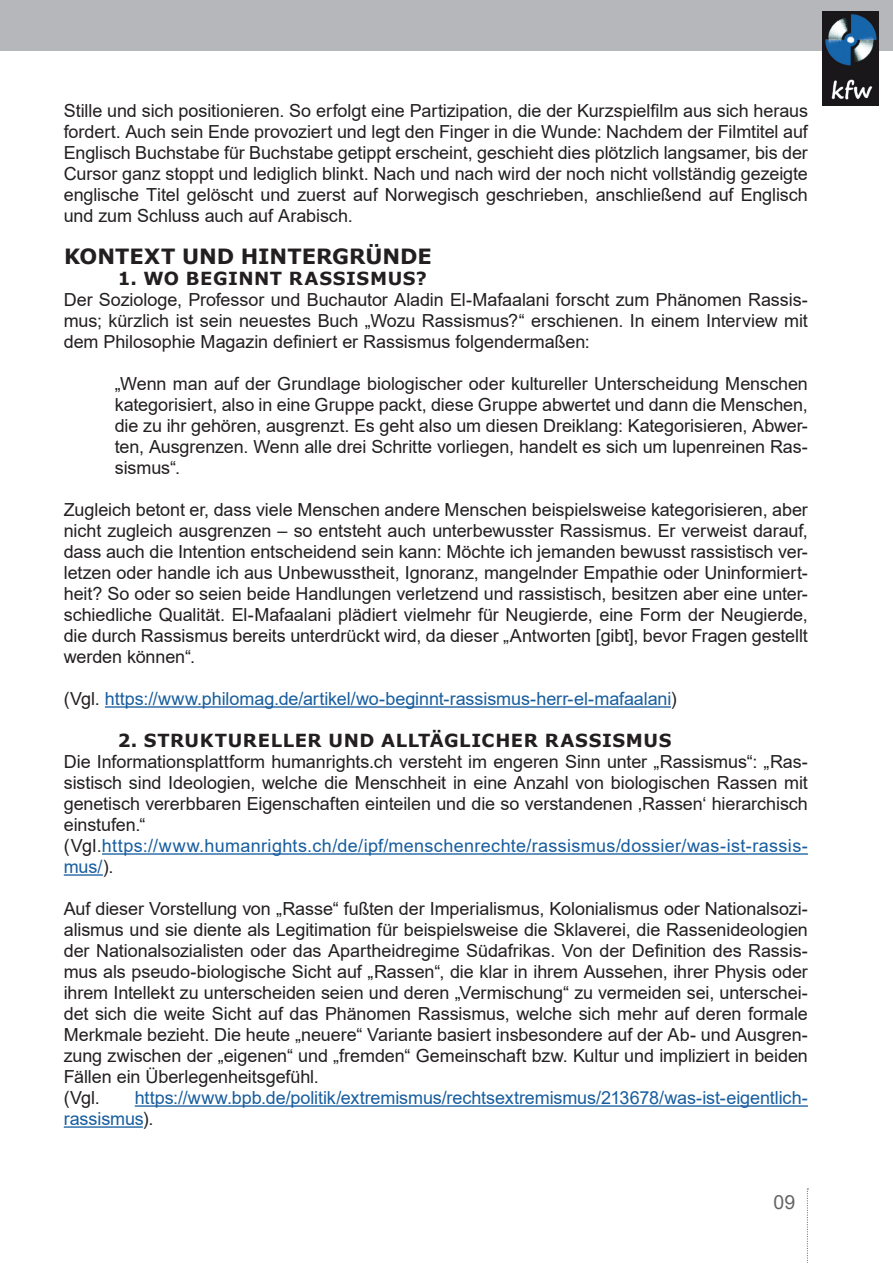
<style>
.page{position:relative;width:893px;height:1263px;background:#fff}
.page>*{position:absolute;margin:0;border:0;box-sizing:border-box;transform-origin:0 0}
.t1{font:700 21px "Verdana";color:#231f20}
.t2{font:19.5px "Arial";color:#656568}
.t3{font:18px/21px "Arial";letter-spacing:-.005em;color:#231f20;text-align:justify}
.t4{font:18px/21px "Arial";letter-spacing:-.005em;color:#175d9e}
.t5{font:700 18px "Verdana";letter-spacing:.03em;color:#231f20}
.s1{color:#231f20}
.s2{color:#175d9e}
</style>
<div class="page">
<div style="left:0;top:0;width:893px;height:51px;background:#b6b7bb"></div>
<svg style="left:807px;top:1188px;width:1px;height:75px"></svg>
<img style="left:822px;top:11px;width:57px;height:94px">
<hr style="left:105px;top:706px;width:566px;height:2px;background:#175d9e">
<hr style="left:102px;top:853px;width:706px;height:2px;background:#175d9e">
<hr style="left:64px;top:874px;width:39px;height:2px;background:#175d9e">
<hr style="left:135px;top:1105px;width:673px;height:2px;background:#175d9e">
<hr style="left:64px;top:1126px;width:79px;height:2px;background:#175d9e">
<p class="t3" style="left:64px;top:100px;width:746px">Stille und sich positionieren. So erfolgt eine Partizipation, die der Kurzspielfilm aus sich heraus fordert. Auch sein Ende provoziert und legt den Finger in die Wunde: Nachdem der Filmtitel auf Englisch Buchstabe für Buchstabe getippt erscheint, geschieht dies plötzlich langsamer, bis der Cursor ganz stoppt und lediglich blinkt. Nach und nach wird der noch nicht vollständig gezeigte englische Titel gelöscht und zuerst auf Norwegisch geschrieben, anschließend auf Englisch und zum Schluss auch auf Arabisch.</p>
<p class="t1" style="left:64px;top:241px;width:369px">KONTEXT UND HINTERGRÜNDE</p>
<p class="t5" style="left:118px;top:266px;width:311px">1. WO BEGINNT RASSISMUS?</p>
<p class="t3" style="left:64px;top:289px;width:746px">Der Soziologe, Professor und Buchautor Aladin El-Mafaalani forscht zum Phänomen Rassis&shy;mus; kürzlich ist sein neuestes Buch „Wozu Rassismus?“ erschienen. In einem Interview mit dem Philosophie Magazin definiert er Rassismus folgendermaßen:</p>
<p class="t3" style="left:115px;top:373px;width:695px">„Wenn man auf der Grundlage biologischer oder kultureller Unterscheidung Menschen kategorisiert, also in eine Gruppe packt, diese Gruppe abwertet und dann die Menschen, die zu ihr gehören, ausgrenzt. Es geht also um diesen Dreiklang: Kategorisieren, Abwer&shy;ten, Ausgrenzen. Wenn alle drei Schritte vorliegen, handelt es sich um lupenreinen Ras&shy;sismus“.</p>
<p class="t3" style="left:64px;top:499px;width:746px">Zugleich betont er, dass viele Menschen andere Menschen beispielsweise kategorisieren, aber nicht zugleich ausgrenzen – so entsteht auch unterbewusster Rassismus. Er verweist darauf, dass auch die Intention entscheidend sein kann: Möchte ich jemanden bewusst rassistisch ver&shy;letzen oder handle ich aus Unbewusstheit, Ignoranz, mangelnder Empathie oder Uninformiert&shy;heit? So oder so seien beide Handlungen verletzend und rassistisch, besitzen aber eine unter&shy;schiedliche Qualität. El-Mafaalani plädiert vielmehr für Neugierde, eine Form der Neugierde, die durch Rassismus bereits unterdrückt wird, da dieser „Antworten [gibt], bevor Fragen gestellt werden können“.</p>
<p class="t4" style="left:64px;top:688px;width:615px"><span class="s1">(Vgl.</span> https://www.philomag.de/artikel/wo-beginnt-rassismus-herr-el-mafaalani<span class="s1">)</span></p>
<p class="t5" style="left:118px;top:728px;width:555px">2. STRUKTURELLER UND ALLTÄGLICHER RASSISMUS</p>
<p class="t3" style="left:64px;top:751px;width:746px;text-align:left">Die Informationsplattform humanrights.ch versteht im engeren Sinn unter „Rassismus“: „Ras&shy;sistisch sind Ideologien, welche die Menschheit in eine Anzahl von biologischen Rassen mit genetisch vererbbaren Eigenschaften einteilen und die so verstandenen ‚Rassen‘ hierarchisch einstufen.“ (Vgl.<span class="s2">https://www.humanrights.ch/de/ipf/menschenrechte/rassismus/dossier/was-ist-rassis&shy;mus/</span>).</p>
<p class="t3" style="left:64px;top:898px;width:746px;text-align:left">Auf dieser Vorstellung von „Rasse“ fußten der Imperialismus, Kolonialismus oder Nationalsozi&shy;alismus und sie diente als Legitimation für beispielsweise die Sklaverei, die Rassenideologien der Nationalsozialisten oder das Apartheidregime Südafrikas. Von der Definition des Rassis&shy;mus als pseudo-biologische Sicht auf „Rassen“, die klar in ihrem Aussehen, ihrer Physis oder ihrem Intellekt zu unterscheiden seien und deren „Vermischung“ zu vermeiden sei, unterschei&shy;det sich die weite Sicht auf das Phänomen Rassismus, welche sich mehr auf deren formale Merkmale bezieht. Die heute „neuere“ Variante basiert insbesondere auf der Ab- und Ausgren&shy;zung zwischen der „eigenen“ und „fremden“ Gemeinschaft bzw. Kultur und impliziert in beiden Fällen ein Überlegenheitsgefühl.<br>(Vgl.</p>
<p class="t4" style="left:64px;top:1087px;width:746px;text-indent:71px">https://www.bpb.de/politik/extremismus/rechtsextremismus/213678/was-ist-eigentlich&shy;rassismus<span class="s1">).</span></p>
<p class="t2" style="left:773px;top:1189px;width:23px">09</p>
</div>
